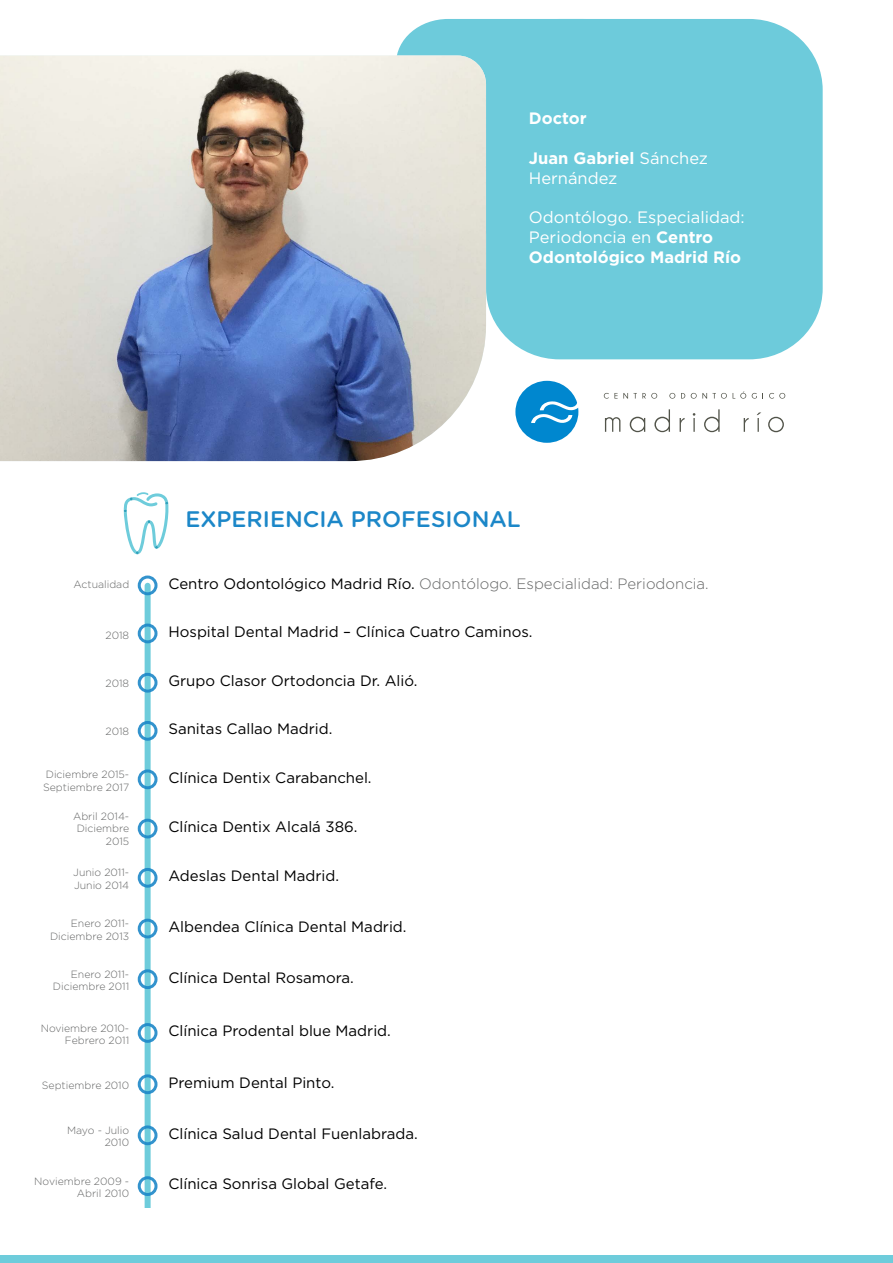
<style>
.page{position:relative;width:893px;height:1263px;background:#fff}
.page>*{position:absolute;margin:0;border:0;box-sizing:border-box;transform-origin:0 0}
.t1{font:500 22.5px "Gotham Rounded";color:#1c87c8}
.t2{font:700 16.5px/19.8px "Gotham";color:#fff}
.t3{font:16.5px "Gotham";color:#fff}
.t4{font:15px "Gotham";color:#000}
.t5{font:300 15px "Gotham";color:#656666}
.t6{font:300 10.5px/12.6px "Gotham";color:#656666}
.s1{font-weight:400}
.s2{font-weight:400;color:#000}
</style>
<div class="page">
<div style="left:486px;top:19px;width:337px;height:340px;background:#6dcbdb;border-radius:72px"></div>
<svg style="left:396px;top:19px;width:154px;height:64px;fill:#6dcbdb"></svg>
<img style="left:0;top:56px;width:486px;height:405px">
<svg style="left:605px;top:417px;width:15px;height:15px"></svg>
<svg style="left:630px;top:417px;width:15px;height:15px"></svg>
<svg style="left:654px;top:409px;width:16px;height:23px"></svg>
<svg style="left:680px;top:418px;width:5px;height:14px"></svg>
<svg style="left:693px;top:413px;width:2px;height:19px"></svg>
<svg style="left:704px;top:409px;width:16px;height:23px"></svg>
<svg style="left:744px;top:418px;width:5px;height:14px"></svg>
<svg style="left:757px;top:412px;width:4px;height:20px"></svg>
<svg style="left:768px;top:417px;width:16px;height:15px"></svg>
<svg style="left:604px;top:393px;width:53px;height:6px"></svg>
<svg style="left:669px;top:393px;width:6px;height:6px"></svg>
<svg style="left:681px;top:393px;width:4px;height:6px"></svg>
<svg style="left:691px;top:393px;width:36px;height:6px"></svg>
<svg style="left:733px;top:392px;width:13px;height:7px"></svg>
<svg style="left:752px;top:393px;width:5px;height:6px"></svg>
<svg style="left:769px;top:393px;width:16px;height:6px"></svg>
<svg style="left:515px;top:381px;width:63px;height:62px"></svg>
<svg style="left:124px;top:492px;width:45px;height:62px"></svg>
<div style="left:145px;top:586px;width:6px;height:646px;background:#6eccdb"></div>
<div style="left:121px;top:1209px;width:70px;height:54px;background:#fff"></div>
<div style="left:138px;top:575px;width:20px;height:20px;border:3px solid #1c87c8;border-radius:50%"></div>
<div style="left:138px;top:673px;width:20px;height:20px;border:3px solid #1c87c8;border-radius:50%"></div>
<div style="left:138px;top:769px;width:20px;height:20px;border:3px solid #1c87c8;border-radius:50%"></div>
<div style="left:138px;top:819px;width:20px;height:19px;border:3px solid #1c87c8;border-radius:50%"></div>
<div style="left:138px;top:868px;width:20px;height:20px;border:3px solid #1c87c8;border-radius:50%"></div>
<div style="left:138px;top:919px;width:20px;height:19px;border:3px solid #1c87c8;border-radius:50%"></div>
<div style="left:138px;top:969px;width:20px;height:20px;border:3px solid #1c87c8;border-radius:50%"></div>
<div style="left:138px;top:1023px;width:20px;height:20px;border:3px solid #1c87c8;border-radius:50%"></div>
<div style="left:138px;top:1074px;width:20px;height:20px;border:3px solid #1c87c8;border-radius:50%"></div>
<div style="left:138px;top:1125px;width:20px;height:20px;border:3px solid #1c87c8;border-radius:50%"></div>
<div style="left:138px;top:1176px;width:20px;height:20px;border:3px solid #1c87c8;border-radius:50%"></div>
<div style="left:138px;top:721px;width:20px;height:20px;border:3px solid #1c87c8;border-radius:50%"></div>
<div style="left:138px;top:623px;width:20px;height:20px;border:3px solid #1c87c8;border-radius:50%"></div>
<div style="left:0;top:1255px;width:893px;height:8px;background:#6eccdb"></div>
<p class="t2" style="left:529px;top:108px;width:59px">Doctor</p>
<p class="t2" style="left:529px;top:148px;width:181px">Juan Gabriel <span class="s1">Sánchez</span></p>
<p class="t3" style="left:529px;top:167px;width:90px">Hernández</p>
<p class="t3" style="left:529px;top:207px;width:217px">Odontólogo. Especialidad:</p>
<p class="t2" style="left:529px;top:227px;width:214px"><span class="s1">Periodoncia en</span> Centro<br>Odontológico Madrid Río</p>
<p class="t1" style="left:185px;top:502px;width:337px">EXPERIENCIA PROFESIONAL</p>
<p class="t6" style="left:73px;top:578px;width:57px">Actualidad</p>
<p class="t5" style="left:168px;top:574px;width:542px"><span class="s2">Centro Odontológico Madrid Río.</span> Odontólogo. Especialidad: Periodoncia.</p>
<p class="t6" style="left:106px;top:629px;width:25px">2018</p>
<p class="t4" style="left:168px;top:622px;width:366px">Hospital Dental Madrid – Clínica Cuatro Caminos.</p>
<p class="t6" style="left:106px;top:677px;width:25px">2018</p>
<p class="t4" style="left:168px;top:671px;width:251px">Grupo Clasor Ortodoncia Dr. Alió.</p>
<p class="t6" style="left:106px;top:725px;width:25px">2018</p>
<p class="t4" style="left:168px;top:719px;width:166px">Sanitas Callao Madrid.</p>
<p class="t6" style="left:43px;top:768px;width:88px">Diciembre 2015-<br>Septiembre 2017</p>
<p class="t6" style="left:73px;top:809px;width:58px">Abril 2014-</p>
<p class="t6" style="left:77px;top:822px;width:54px;text-align:right">Diciembre<br>2015</p>
<p class="t6" style="left:73px;top:866px;width:58px">Junio 2011-</p>
<p class="t6" style="left:74px;top:879px;width:57px">Junio 2014</p>
<p class="t6" style="left:71px;top:917px;width:60px">Enero 2011-</p>
<p class="t6" style="left:50px;top:929px;width:81px">Diciembre 2013</p>
<p class="t6" style="left:71px;top:967px;width:60px">Enero 2011-</p>
<p class="t6" style="left:53px;top:980px;width:78px">Diciembre 2011</p>
<p class="t6" style="left:41px;top:1021px;width:90px">Noviembre 2010-</p>
<p class="t6" style="left:65px;top:1034px;width:66px">Febrero 2011</p>
<p class="t6" style="left:42px;top:1078px;width:89px">Septiembre 2010</p>
<p class="t6" style="left:67px;top:1123px;width:64px">Mayo - Julio</p>
<p class="t6" style="left:105px;top:1136px;width:26px">2010</p>
<p class="t6" style="left:34px;top:1174px;width:96px">Noviembre 2009 -</p>
<p class="t6" style="left:77px;top:1187px;width:54px">Abril 2010</p>
<p class="t4" style="left:168px;top:768px;width:205px">Clínica Dentix Carabanchel.</p>
<p class="t4" style="left:168px;top:817px;width:191px">Clínica Dentix Alcalá 386.</p>
<p class="t4" style="left:168px;top:866px;width:172px">Adeslas Dental Madrid.</p>
<p class="t4" style="left:168px;top:917px;width:240px">Albendea Clínica Dental Madrid.</p>
<p class="t4" style="left:168px;top:968px;width:187px">Clínica Dental Rosamora.</p>
<p class="t4" style="left:168px;top:1021px;width:224px">Clínica Prodental blue Madrid.</p>
<p class="t4" style="left:168px;top:1073px;width:168px">Premium Dental Pinto.</p>
<p class="t4" style="left:168px;top:1124px;width:251px">Clínica Salud Dental Fuenlabrada.</p>
<p class="t4" style="left:168px;top:1174px;width:220px">Clínica Sonrisa Global Getafe.</p>
</div>
